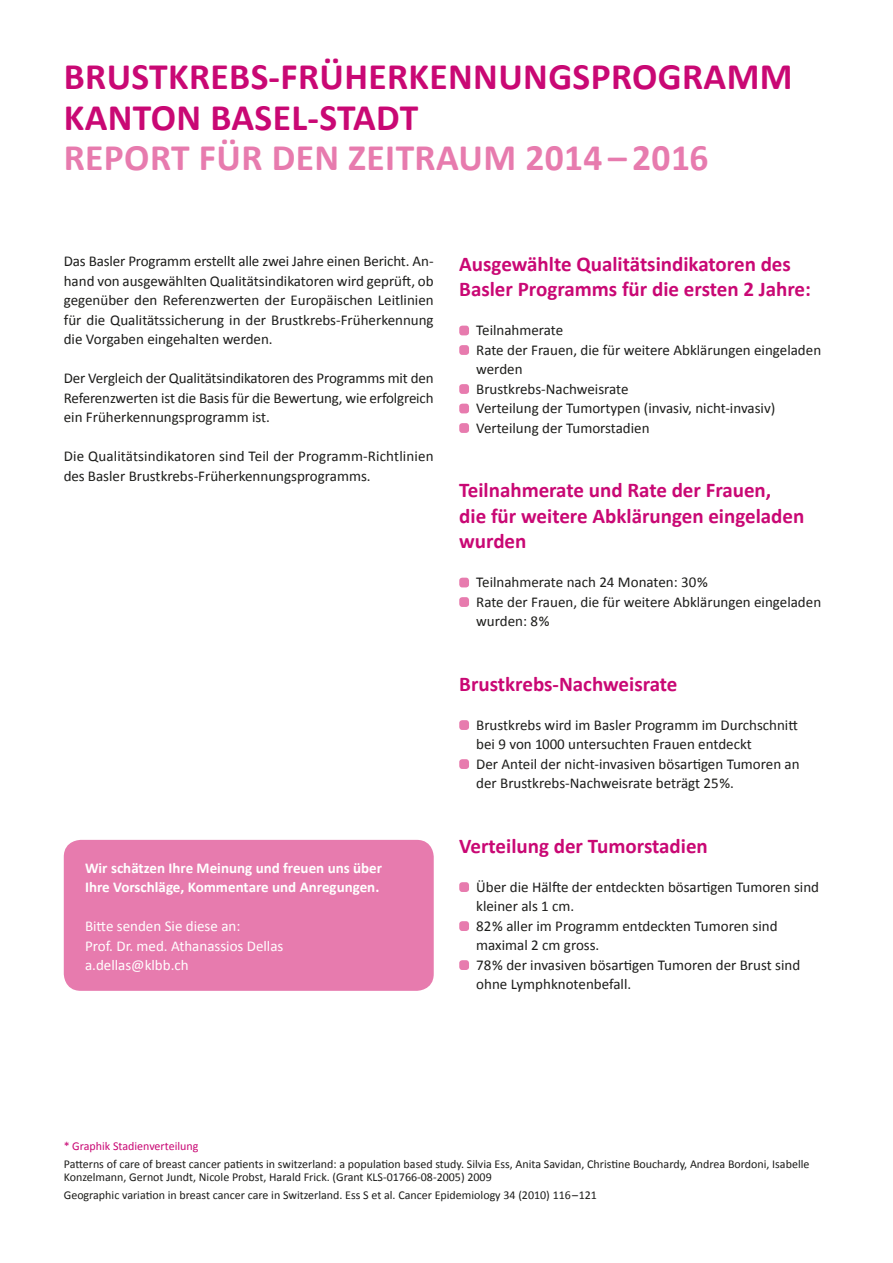
<style>
.page{position:relative;width:893px;height:1263px;background:#fff}
.page>*{position:absolute;margin:0;border:0;box-sizing:border-box;transform-origin:0 0}
.t1{font:700 37.5px/40.5px "Calibri";letter-spacing:.01em;color:#c90874}
.t2{font:700 37.5px "Calibri";letter-spacing:.01em;color:#e77bae}
.t3{font:700 21px/25.5px "Calibri";color:#c90874}
.t4{font:15px/19.5px "Calibri";color:#1d1d1b}
.t5{font:700 15px/19.5px "Calibri";color:#fff}
.t6{font:15px/19.5px "Calibri";color:#fff}
.t7{font:12px/13.5px "Calibri";color:#1d1d1b}
.t8{font:12px "Calibri";color:#c90874}
</style>
<div class="page">
<div style="left:64px;top:840px;width:370px;height:151px;background:#e77bae;border-radius:17px"></div>
<div style="left:459px;top:326px;width:10px;height:9px;background:#e77bae;border-radius:3px"></div>
<div style="left:459px;top:345px;width:10px;height:10px;background:#e77bae;border-radius:3px"></div>
<div style="left:459px;top:384px;width:10px;height:10px;background:#e77bae;border-radius:3px"></div>
<div style="left:459px;top:404px;width:10px;height:9px;background:#e77bae;border-radius:3px"></div>
<div style="left:459px;top:423px;width:10px;height:10px;background:#e77bae;border-radius:3px"></div>
<div style="left:459px;top:578px;width:10px;height:9px;background:#e77bae;border-radius:3px"></div>
<div style="left:459px;top:597px;width:10px;height:10px;background:#e77bae;border-radius:3px"></div>
<div style="left:459px;top:720px;width:10px;height:10px;background:#e77bae;border-radius:3px"></div>
<div style="left:459px;top:759px;width:10px;height:10px;background:#e77bae;border-radius:3px"></div>
<div style="left:459px;top:882px;width:10px;height:10px;background:#e77bae;border-radius:3px"></div>
<div style="left:459px;top:921px;width:10px;height:10px;background:#e77bae;border-radius:3px"></div>
<div style="left:459px;top:960px;width:10px;height:10px;background:#e77bae;border-radius:3px"></div>
<h1 class="t1" style="left:64px;top:56px;width:730px">BRUSTKREBS-FRÜHERKENNUNGSPROGRAMM<br>KANTON BASEL-STADT</h1>
<h1 class="t2" style="left:64px;top:134px;width:646px">REPORT FÜR DEN ZEITRAUM 2014 – 2016</h1>
<p class="t4" style="left:64px;top:252px;width:371px;text-align:justify">Das Basler Programm erstellt alle zwei Jahre einen Bericht. An&shy;hand von ausgewählten Qualitätsindikatoren wird geprüft, ob gegenüber den Referenzwerten der Europäischen Leitlinien für die Qualitätssicherung in der Brustkrebs-Früherkennung die Vorgaben eingehalten werden.</p>
<p class="t4" style="left:64px;top:369px;width:371px;text-align:justify">Der Vergleich der Qualitätsindikatoren des Programms mit den Referenzwerten ist die Basis für die Bewertung, wie erfolgreich ein Früherkennungsprogramm ist.</p>
<p class="t4" style="left:64px;top:447px;width:371px">Die Qualitätsindikatoren sind Teil der Programm-Richtlinien des Basler Brustkrebs-Früherkennungsprogramms.</p>
<p class="t5" style="left:85px;top:858px;width:299px">Wir schätzen Ihre Meinung und freuen uns über<br>Ihre Vorschläge, Kommentare und Anregungen.</p>
<p class="t6" style="left:85px;top:916px;width:200px">Bitte senden Sie diese an:<br>Prof. Dr. med. Athanassios Dellas a.dellas@klbb.ch</p>
<h2 class="t3" style="left:459px;top:251px;width:353px">Ausgewählte Qualitätsindikatoren des<br>Basler Programms für die ersten 2 Jahre:</h2>
<p class="t4" style="left:476px;top:321px;width:346px">Teilnahmerate<br>Rate der Frauen, die für weitere Abklärungen eingeladen werden<br>Brustkrebs-Nachweisrate<br>Verteilung der Tumortypen (invasiv, nicht-invasiv)<br>Verteilung der Tumorstadien</p>
<h2 class="t3" style="left:459px;top:478px;width:347px">Teilnahmerate und Rate der Frauen,<br>die für weitere Abklärungen eingeladen wurden</h2>
<p class="t4" style="left:476px;top:573px;width:346px">Teilnahmerate nach 24 Monaten: 30%<br>Rate der Frauen, die für weitere Abklärungen eingeladen wurden: 8%</p>
<h2 class="t3" style="left:459px;top:671px;width:220px">Brustkrebs-Nachweisrate</h2>
<p class="t4" style="left:476px;top:715px;width:325px">Brustkrebs wird im Basler Programm im Durchschnitt bei 9 von 1000 untersuchten Frauen entdeckt<br>Der Anteil der nicht-invasiven bösartigen Tumoren an der Brustkrebs-Nachweisrate beträgt 25%.</p>
<h2 class="t3" style="left:459px;top:833px;width:250px">Verteilung der Tumorstadien</h2>
<p class="t4" style="left:476px;top:877px;width:344px">Über die Hälfte der entdeckten bösartigen Tumoren sind kleiner als 1 cm.<br>82% aller im Programm entdeckten Tumoren sind maximal 2 cm gross.<br>78% der invasiven bösartigen Tumoren der Brust sind ohne Lymphknotenbefall.</p>
<p class="t8" style="left:64px;top:1138px;width:136px">* Graphik Stadienverteilung</p>
<p class="t7" style="left:64px;top:1157px;width:747px">Patterns of care of breast cancer patients in switzerland: a population based study. Silvia Ess, Anita Savidan, Christine Bouchardy, Andrea Bordoni, Isabelle<br>Konzelmann, Gernot Jundt, Nicole Probst, Harald Frick. (Grant KLS-01766-08-2005) 2009</p>
<p class="t7" style="left:64px;top:1188px;width:535px">Geographic variation in breast cancer care in Switzerland. Ess S et al. Cancer Epidemiology 34 (2010) 116–121</p>
</div>
